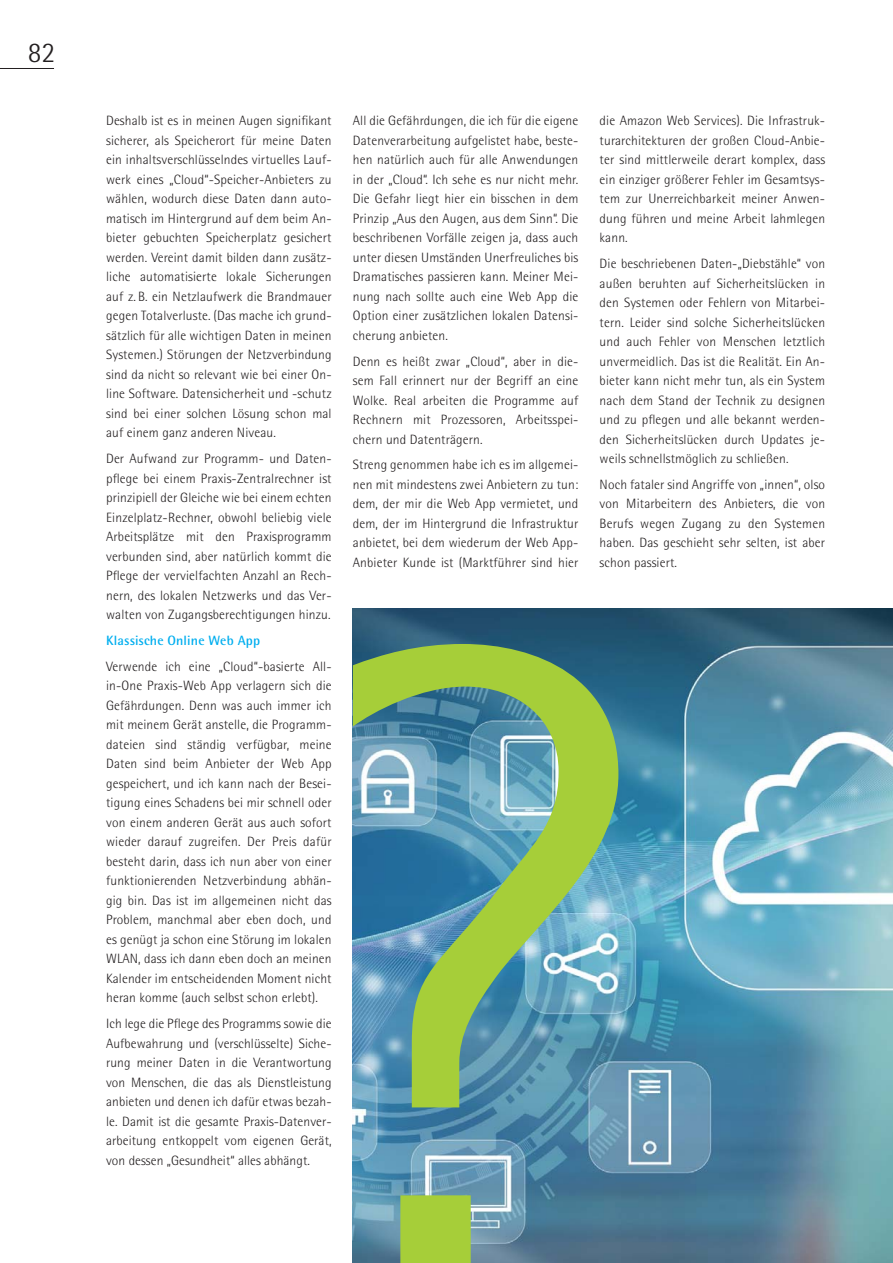
<style>
.page{position:relative;width:893px;height:1263px;background:#fff}
.page>*{position:absolute;margin:0;border:0;box-sizing:border-box;transform-origin:0 0}
.t1{font:300 28.5px "Rotis Semi Sans";color:#231f20}
.t2{font:300 13.5px/19.5px "Rotis Semi Sans";letter-spacing:.01em;color:#231f20;text-align:justify}
.t3{font:700 13.5px "Rotis Semi Sans";letter-spacing:.01em;color:#00aeef}
</style>
<div class="page">
<hr style="left:0;top:68px;width:54px;height:1px;background:#231f20">
<img style="left:353px;top:608px;width:539px;height:655px">
<svg style="left:353px;top:644px;width:265px;height:619px;background:#6da193"></svg>
<h1 class="t1" style="left:28px;top:43px;width:29px">82</h1>
<p class="t2" style="left:106px;top:112px;width:227px">Deshalb ist es in meinen Augen signifikant sicherer, als Speicherort für meine Daten ein inhaltsverschlüsselndes virtuelles Lauf&shy;werk eines „Cloud“-Speicher-Anbieters zu wählen, wodurch diese Daten dann auto&shy;matisch im Hintergrund auf dem beim An&shy;bieter gebuchten Speicherplatz gesichert werden. Vereint damit bilden dann zusätz&shy;liche automatisierte lokale Sicherungen auf z. B. ein Netzlaufwerk die Brandmauer gegen Totalverluste. (Das mache ich grund&shy;sätzlich für alle wichtigen Daten in meinen Systemen.) Störungen der Netzverbindung sind da nicht so relevant wie bei einer On&shy;line Software. Datensicherheit und -schutz sind bei einer solchen Lösung schon mal auf einem ganz anderen Niveau.</p>
<p class="t2" style="left:106px;top:450px;width:227px">Der Aufwand zur Programm- und Daten&shy;pflege bei einem Praxis-Zentralrechner ist prinzipiell der Gleiche wie bei einem echten Einzelplatz-Rechner, obwohl beliebig viele Arbeitsplätze mit den Praxisprogramm verbunden sind, aber natürlich kommt die Pflege der vervielfachten Anzahl an Rech&shy;nern, des lokalen Netzwerks und das Ver&shy;walten von Zugangsberechtigungen hinzu.</p>
<p class="t3" style="left:106px;top:636px;width:155px">Klassische Online Web App</p>
<p class="t2" style="left:106px;top:658px;width:227px">Verwende ich eine „Cloud“-basierte All&shy;in-One Praxis-Web App verlagern sich die Gefährdungen. Denn was auch immer ich mit meinem Gerät anstelle, die Programm&shy;dateien sind ständig verfügbar, meine Daten sind beim Anbieter der Web App gespeichert, und ich kann nach der Besei&shy;tigung eines Schadens bei mir schnell oder von einem anderen Gerät aus auch sofort wieder darauf zugreifen. Der Preis dafür besteht darin, dass ich nun aber von einer funktionierenden Netzverbindung abhän&shy;gig bin. Das ist im allgemeinen nicht das Problem, manchmal aber eben doch, und es genügt ja schon eine Störung im lokalen WLAN, dass ich dann eben doch an meinen Kalender im entscheidenden Moment nicht heran komme (auch selbst schon erlebt).</p>
<p class="t2" style="left:106px;top:1015px;width:227px">Ich lege die Pflege des Programms sowie die Aufbewahrung und (verschlüsselte) Siche&shy;rung meiner Daten in die Verantwortung von Menschen, die das als Dienstleistung anbieten und denen ich dafür etwas bezah&shy;le. Damit ist die gesamte Praxis-Datenver&shy;arbeitung entkoppelt vom eigenen Gerät, von dessen „Gesundheit“ alles abhängt.</p>
<p class="t2" style="left:353px;top:112px;width:227px">All die Gefährdungen, die ich für die eigene Datenverarbeitung aufgelistet habe, beste&shy;hen natürlich auch für alle Anwendungen in der „Cloud“. Ich sehe es nur nicht mehr.<br>Die Gefahr liegt hier ein bisschen in dem Prinzip „Aus den Augen, aus dem Sinn“. Die beschribenen Vorfälle zeigen ja, dass auch unter diesen Umständen Unerfreuliches bis Dramatisches passieren kann. Meiner Mei&shy;nung nach sollte auch eine Web App die Option einer zusätzlichen lokalen Datensi&shy;cherung anbieten.</p>
<p class="t2" style="left:353px;top:353px;width:227px">Denn es heißt zwar „Cloud“, aber in die&shy;sem Fall erinnert nur der Begriff an eine Wolke. Real arbeiten die Programme auf Rechnern mit Prozessoren, Arbeitsspei&shy;chern und Datenträgern.</p>
<p class="t2" style="left:353px;top:456px;width:227px">Streng genommen habe ich es im allgemei&shy;nen mit mindestens zwei Anbietern zu tun: dem, der mir die Web App vermietet, und dem, der im Hintergrund die Infrastruktur anbietet, bei dem wiederum der Web App-Anbieter Kunde ist (Marktführer sind hier</p>
<p class="t2" style="left:599px;top:112px;width:227px">die Amazon Web Services). Die Infrastruk&shy;turarchitekturen der großen Cloud-Anbie&shy;ter sind mittlerweile derart komplex, dass ein einziger größerer Fehler im Gesamtsys&shy;tem zur Unerreichbarkeit meiner Anwen&shy;dung führen und meine Arbeit lahmlegen kann.</p>
<p class="t2" style="left:599px;top:255px;width:227px">Die beschriebenen Daten-„Diebstähle“ von außen beruhten auf Sicherheitslücken in den Systemen oder Fehlern von Mitarbei&shy;tern. Leider sind solche Sicherheitslücken und auch Fehler von Menschen letztlich unvermeidlich. Das ist die Realität. Ein An&shy;bieter kann nicht mehr tun, als ein System nach dem Stand der Technik zu designen und zu pflegen und alle bekannt werden&shy;den Sicherheitslücken durch Updates je&shy;weils schnellstmöglich zu schließen.</p>
<p class="t2" style="left:599px;top:476px;width:227px">Noch fataler sind Angriffe von „innen“, olso von Mitarbeitern des Anbieters, die von Berufs wegen Zugang zu den Systemen haben. Das geschieht sehr selten, ist aber schon passiert.</p>
</div>
